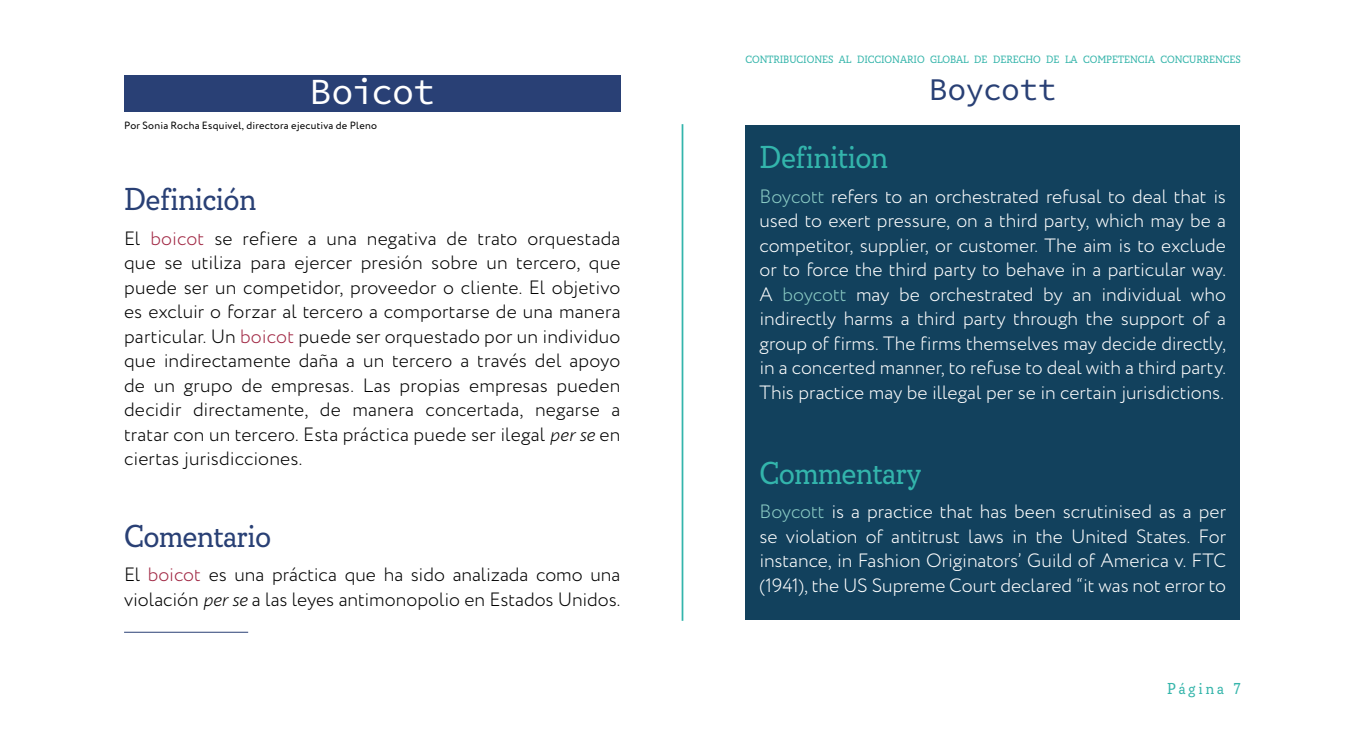
<style>
.page{position:relative;width:1365px;height:745px;background:#fff}
.page>*{position:absolute;margin:0;border:0;box-sizing:border-box;transform-origin:0 0}
.Palabra_a_definir{font:36.75px "Source Code Variable";letter-spacing:-.035em;color:#fff}
.Subtítulo{font:31.5px "Circe Slab A Narrow";color:#294075}
.Subtítulo_-_inglés{font:31.5px "Circe Slab A Narrow";color:#33b5ac}
.Estilo_de_párrafo_2{font:31.5px "Source Code Variable";letter-spacing:-.03em;color:#294075}
.texto_plano-_inglés{font:300 19.25px/24.5px "Circe";letter-spacing:-.005em;color:#fff;text-align:justify}
.Texto_plano{font:300 19.25px/24.5px "Circe";color:#000;text-align:justify}
.t1{font:15.75px "Circe Slab A Narrow";letter-spacing:.2em;color:#36b5ab}
.t2{font:10.5px "Circe Slab A Narrow";color:#36b5ab}
.Autor{font:10.5px "Circe Rounded";letter-spacing:.02em;color:#000}
.s1{color:#a12945}
.s2{font-style:italic}
.s3{color:#8bccc5}
</style>
<div class="page">
<div style="left:745px;top:125px;width:494px;height:494px;background:#12415d"></div>
<div style="left:124px;top:75px;width:496px;height:36px;background:#294075"></div>
<hr style="left:681px;top:124px;width:2px;height:496px;background:#33b5ac">
<hr style="left:124px;top:631px;width:124px;height:1px;background:#294075">
<p class="t2" style="left:745px;top:53px;width:497px">CONTRIBUCIONES AL DICCIONARIO GLOBAL DE DERECHO DE LA COMPETENCIA CONCURRENCES</p>
<p class="Palabra_a_definir" style="left:309px;top:65px;width:127px">Boicot</p>
<p class="Estilo_de_párrafo_2" style="left:928px;top:67px;width:129px">Boycott</p>
<p class="Autor" style="left:124px;top:119px;width:254px">Por Sonia Rocha Esquivel, directora ejecutiva de Pleno</p>
<p class="Subtítulo" style="left:124px;top:181px;width:133px">Definición</p>
<p class="Texto_plano" style="left:124px;top:226px;width:498px">El <span class="s1">boicot</span> se refiere a una negativa de trato orquestada que se utiliza para ejercer presión sobre un tercero, que puede ser un competidor, proveedor o cliente. El objetivo es excluir o forzar al tercero a comportarse de una manera particular. Un <span class="s1">boicot</span> puede ser orquestado por un individuo que indirectamente daña a un tercero a través del apoyo de un grupo de empresas. Las propias empresas pueden decidir directamente, de manera concertada, negarse a tratar con un tercero. Esta práctica puede ser ilegal <span class="s2">per se</span> en ciertas jurisdicciones.</p>
<p class="Subtítulo" style="left:124px;top:517px;width:148px">Comentario</p>
<p class="Texto_plano" style="left:124px;top:562px;width:498px">El <span class="s1">boicot</span> es una práctica que ha sido analizada como una violación <span class="s2">per se</span> a las leyes antimonopolio en Estados Unidos.</p>
<p class="Subtítulo_-_inglés" style="left:759px;top:139px;width:130px">Definition</p>
<p class="texto_plano-_inglés" style="left:759px;top:184px;width:468px"><span class="s3">Boycott</span> refers to an orchestrated refusal to deal that is used to exert pressure, on a third party, which may be a competitor, supplier, or customer. The aim is to exclude or to force the third party to behave in a particular way.<br>A <span class="s3">boycott</span> may be orchestrated by an individual who indirectly harms a third party through the support of a group of firms. The firms themselves may decide directly, in a concerted manner, to refuse to deal with a third party.<br>This practice may be illegal per se in certain jurisdictions.</p>
<p class="Subtítulo_-_inglés" style="left:759px;top:454px;width:163px">Commentary</p>
<p class="texto_plano-_inglés" style="left:759px;top:499px;width:468px"><span class="s3">Boycott</span> is a practice that has been scrutinised as a per se violation of antitrust laws in the United States. For instance, in Fashion Originators’ Guild of America v. FTC (1941), the US Supreme Court declared “it was not error to</p>
<p class="t1" style="left:1166px;top:678px;width:75px">Página 7</p>
</div>
